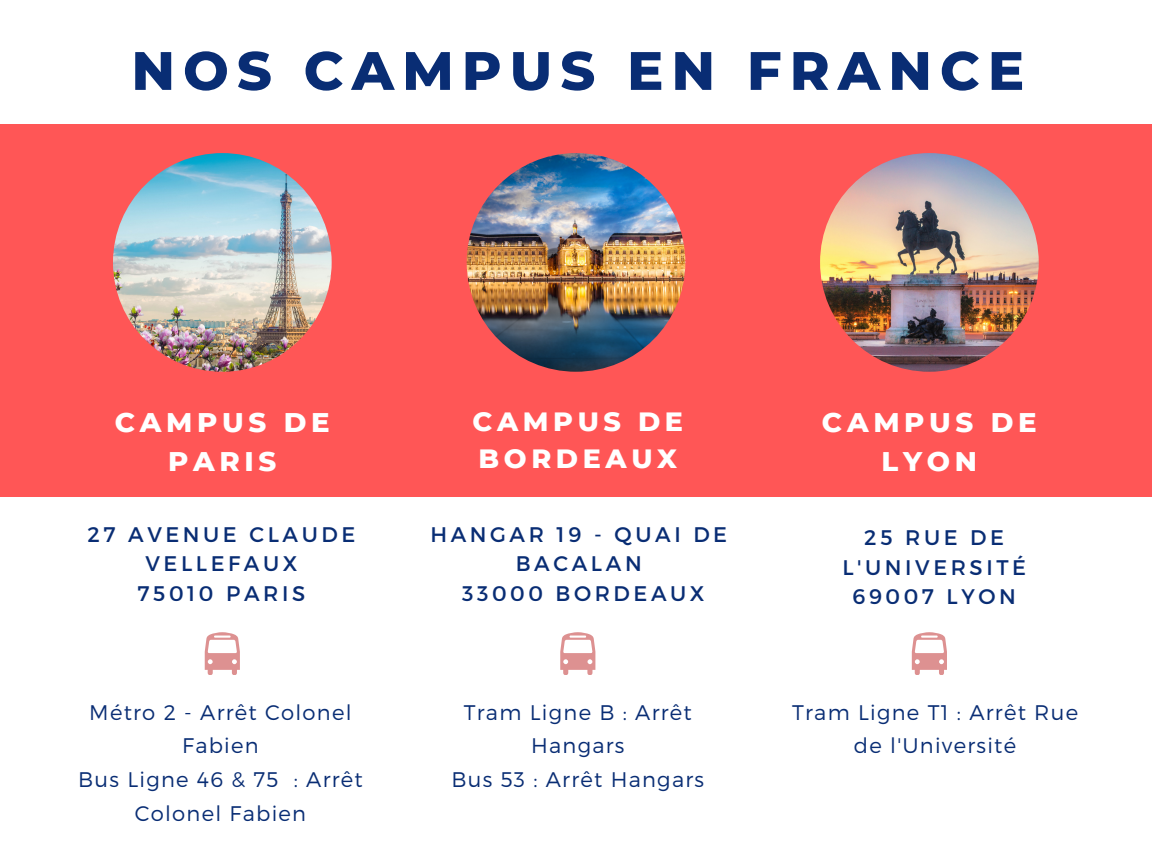
<style>
.page{position:relative;width:1152px;height:864px;background:#fff}
.page>*{position:absolute;margin:0;border:0;box-sizing:border-box;transform-origin:0 0}
.t1{font:800 54px "Montserrat";letter-spacing:.15em;color:#092d74}
.t2{font:800 27.6px/38.2px "Montserrat";letter-spacing:.17em;color:#fff;text-align:center}
.t3{font:800 27px/37.2px "Montserrat";letter-spacing:.17em;color:#fff}
.t4{font:300 21.15px/33.8px "Montserrat";letter-spacing:.06em;color:#092d74;text-align:center}
.t5{font:21.15px/29.2px "Montserrat";letter-spacing:.17em;color:#092d74;text-align:center}
</style>
<div class="page">
<svg style="left:205px;top:632px;width:35px;height:43px"></svg>
<svg style="left:560px;top:632px;width:35px;height:43px"></svg>
<svg style="left:912px;top:632px;width:35px;height:43px"></svg>
<div style="left:0;top:124px;width:1152px;height:373px;background:#ff5656"></div>
<img style="left:113px;top:153px;width:219px;height:219px;border-radius:50%">
<img style="left:467px;top:153px;width:218px;height:219px;border-radius:50%">
<img style="left:820px;top:153px;width:219px;height:219px;border-radius:50%">
<p class="t1" style="left:131px;top:38px;width:894px">NOS CAMPUS EN FRANCE</p>
<h2 class="t2" style="left:115px;top:403px;width:216px">CAMPUS DE<br>PARIS</h2>
<h3 class="t5" style="left:87px;top:519px;width:269px">27 AVENUE CLAUDE<br>VELLEFAUX<br>75010 PARIS</h3>
<h2 class="t4" style="left:89px;top:694px;width:264px">Métro 2 - Arrêt Colonel<br>Fabien</h2>
<h2 class="t4" style="left:78px;top:762px;width:286px">Bus Ligne 46 &amp; 75 : Arrêt<br>Colonel Fabien</h2>
<h3 class="t3" style="left:473px;top:403px;width:212px">CAMPUS DE<br>BORDEAUX</h3>
<p class="t5" style="left:430px;top:519px;width:298px">HANGAR 19 - QUAI DE<br>BACALAN<br>33000 BORDEAUX</p>
<h3 class="t4" style="left:464px;top:694px;width:230px">Tram Ligne B : Arrêt<br>Hangars</h3>
<p class="t4" style="left:452px;top:762px;width:254px">Bus 53 : Arrêt Hangars</p>
<p class="t2" style="left:822px;top:403px;width:216px">CAMPUS DE<br>LYON</p>
<p class="t5" style="left:842px;top:522px;width:185px">25 RUE DE<br>L'UNIVERSITÉ<br>69007 LYON</p>
<p class="t4" style="left:792px;top:694px;width:288px">Tram Ligne T1 : Arrêt Rue de l'Université</p>
</div>
